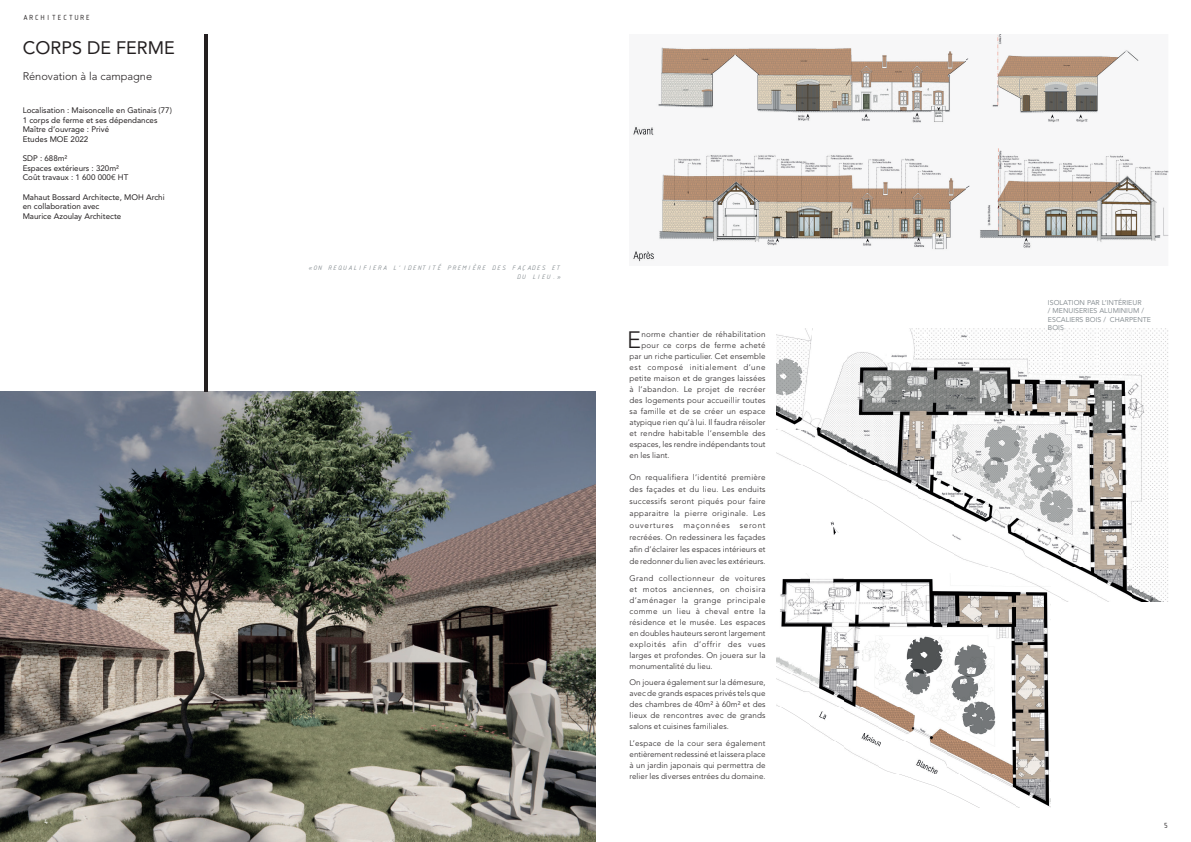
<style>
.page{position:relative;width:1191px;height:842px;background:#fff}
.page>*{position:absolute;margin:0;border:0;box-sizing:border-box;transform-origin:0 0}
.t1{font:300 23.5px "Avenir";color:#231f20}
.t2{font:18px "Avenir";color:#231f20}
.t3{font:300 11px "Avenir";color:#231f20}
.t4{font:300 8px/11px "Avenir";letter-spacing:.015em;color:#231f20;text-align:justify}
.t5{font:8px/9.6px "Avenir";color:#231f20}
.t6{font:300 8px "Avenir";letter-spacing:.04em;color:#231f20}
.t7{font:300 8px "Avenir";letter-spacing:.06em;color:#231f20}
.t8{font:300 8px "Avenir";letter-spacing:.035em;color:#231f20}
.t9{font:8px "ISOCTEUR";color:#231f20}
.t10{font:8px "ISOCTEUR";color:#fff}
.t11{font:7px/8.4px "Avenir";color:#8a9195}
.t12{font:7px/8.4px "ISOCTEUR Italic";color:#8a9195;text-align:right}
</style>
<div class="page">
<img style="left:0;top:391px;width:595px;height:451px">
<img style="left:776px;top:329px;width:392px;height:239px">
<img style="left:993px;top:568px;width:20px;height:6px">
<img style="left:1046px;top:568px;width:122px;height:34px">
<img style="left:776px;top:602px;width:34px;height:123px">
<img style="left:810px;top:602px;width:240px;height:206px">
<img style="left:780px;top:574px;width:270px;height:28px">
<svg style="left:979px;top:34px;width:189px;height:215px"></svg>
<img style="left:632px;top:47px;width:338px;height:215px">
<hr style="left:204px;top:34px;width:4px;height:357px;background:#231f20">
<p class="t9" style="left:23px;top:12px;width:70px">ARCHITECTURE</p>
<h2 class="t2" style="left:23px;top:34px;width:154px">CORPS DE FERME</h2>
<h3 class="t3" style="left:23px;top:68px;width:131px">Rénovation à la campagne</h3>
<p class="t5" style="left:23px;top:106px;width:151px">Localisation : Maisoncelle en Gatinais (77)<br>1 corps de ferme et ses dépendances<br>Maître d’ouvrage : Privé<br>Etudes MOE 2022</p>
<p class="t5" style="left:23px;top:154px;width:107px">SDP : 688m²<br>Espaces extérieurs : 320m²<br>Coût travaux : 1 600 000€ HT</p>
<p class="t5" style="left:23px;top:192px;width:143px">Mahaut Bossard Architecte, MOH Archi en collaboration avec<br>Maurice Azoulay Architecte</p>
<p class="t10" style="left:44px;top:816px;width:7px">4</p>
<p class="t12" style="left:308px;top:264px;width:255px">«ON REQUALIFIERA L’IDENTITÉ PREMIÈRE DES FAÇADES ET<br>DU LIEU.»</p>
<h1 class="t1" style="left:627px;top:323px;width:15px">E</h1>
<p class="t4" style="left:641px;top:329px;width:126px">norme chantier de réhabilitation</p>
<p class="t8" style="left:641px;top:339px;width:126px">pour ce corps de ferme acheté</p>
<p class="t4" style="left:629px;top:351px;width:138px">par un riche particulier. Cet ensemble</p>
<p class="t7" style="left:629px;top:361px;width:138px">est composé initialement d’une</p>
<p class="t4" style="left:629px;top:373px;width:138px">petite maison et de granges laissées</p>
<p class="t6" style="left:629px;top:383px;width:138px">à l’abandon. Le projet de recréer</p>
<p class="t4" style="left:629px;top:395px;width:138px">des logements pour accueillir toutes</p>
<p class="t4" style="left:629px;top:406px;width:138px">sa famille et de se créer un espace</p>
<p class="t4" style="left:629px;top:417px;width:138px">atypique rien qu’à lui. Il faudra réisoler</p>
<p class="t4" style="left:629px;top:428px;width:137px">et rendre habitable l’ensemble des</p>
<p class="t4" style="left:629px;top:439px;width:138px">espaces, les rendre indépendants tout</p>
<p class="t4" style="left:629px;top:450px;width:42px">en les liant.</p>
<p class="t4" style="left:629px;top:471px;width:138px;line-height:12px">On requalifiera l’identité première des façades et du lieu. Les enduits successifs seront piqués pour faire apparaitre la pierre originale. Les ouvertures maçonnées seront recréées. On redessinera les façades afin d’éclairer les espaces intérieurs et de redonner du lien avec les extérieurs.</p>
<p class="t4" style="left:629px;top:573px;width:138px">Grand collectionneur de voitures et motos anciennes, on choisira d’aménager la grange principale comme un lieu à cheval entre la résidence et le musée. Les espaces en doubles hauteurs seront largement exploités afin d’offrir des vues larges et profondes. On jouera sur la monumentalité du lieu.</p>
<p class="t4" style="left:629px;top:677px;width:138px">On jouera également sur la démesure, avec de grands espaces privés tels que des chambres de 40m² à 60m² et des lieux de rencontres avec de grands salons et cuisines familiales.</p>
<p class="t4" style="left:629px;top:738px;width:138px">L’espace de la cour sera également entièrement redessiné et laissera place à un jardin japonais qui permettra de relier les diverses entrées du domaine.</p>
<p class="t11" style="left:1048px;top:298px;width:104px">ISOLATION PAR L’INTÉRIEUR<br>/ MENUISERIES ALUMINIUM /<br>ESCALIERS BOIS / CHARPENTE<br>BOIS</p>
<p class="t9" style="left:1163px;top:820px;width:7px">5</p>
</div>
